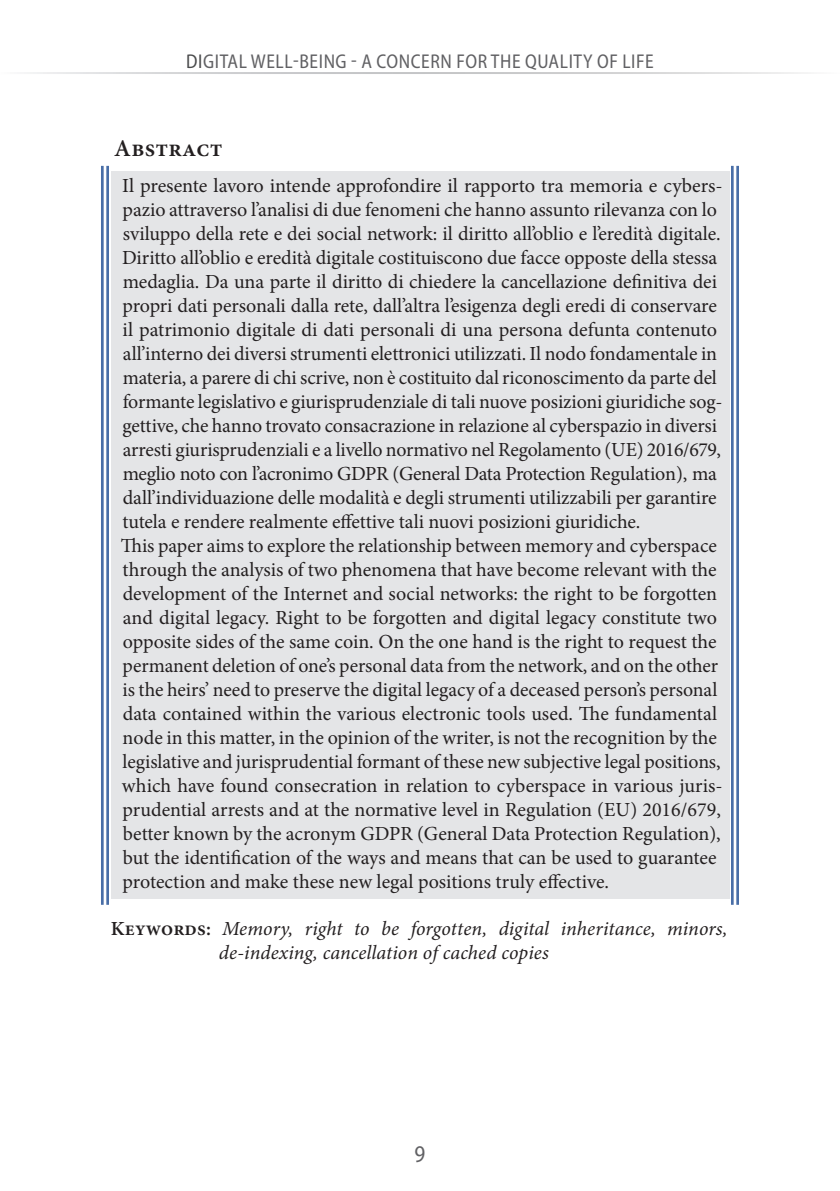
<style>
.page{position:relative;width:840px;height:1191px;background:#fff}
.page>*{position:absolute;margin:0;border:0;box-sizing:border-box;transform-origin:0 0}
.Tytuł_-_ABSTRACT{font:600 24px "Minion Pro";letter-spacing:.01em;color:#231f20}
.t1{font:semi-condensed 24px "Myriad Pro";color:#616164;scale:.95 1}
.Abstarct_ang{font:20px/24px "Minion Pro";letter-spacing:-.005em;color:#231f20}
.Keywords{font:italic 20px/24px "Minion Pro";color:#231f20}
.t2{font:semi-condensed 20px "Myriad Pro";letter-spacing:.03em;color:#616164;scale:.95 1}
.s1{color:#4b4c4d}
.s2{font-weight:600;font-style:normal}
</style>
<div class="page">
<div style="left:111px;top:171px;width:618px;height:728px;background:#e4e5e7"></div>
<hr style="left:101px;top:166px;width:3px;height:738px;background:#496ea7">
<hr style="left:106px;top:166px;width:3px;height:738px;background:#496ea7">
<hr style="left:736px;top:166px;width:2px;height:738px;background:#496ea7">
<hr style="left:730px;top:166px;width:3px;height:738px;background:#496ea7">
<p class="t2" style="left:186px;top:49px;width:493px"><span class="s1">DI</span>GITAL WELL-BEING - A CONCERN FOR THE QUALITY OF LIFE</p>
<p class="Tytuł_-_ABSTRACT" style="left:114px;top:132px;width:110px">Abstract</p>
<p class="Abstarct_ang" style="left:122px;top:173px;width:602px">Il presente lavoro intende approfondire il rapporto tra memoria e cybers&shy;pazio attraverso l’analisi di due fenomeni che hanno assunto rilevanza con lo sviluppo della rete e dei social network: il diritto all’oblio e l’eredità digitale.<br>Diritto all’oblio e eredità digitale costituiscono due facce opposte della stessa medaglia. Da una parte il diritto di chiedere la cancellazione definitiva dei propri dati personali dalla rete, dall’altra l’esigenza degli eredi di conservare il patrimonio digitale di dati personali di una persona defunta contenuto all’interno dei diversi strumenti elettronici utilizzati. Il nodo fondamentale in materia, a parere di chi scrive, non è costituito dal riconoscimento da parte del formante legislativo e giurisprudenziale di tali nuove posizioni giuridiche sog&shy;gettive, che hanno trovato consacrazione in relazione al cyberspazio in diversi arresti giurisprudenziali e a livello normativo nel Regolamento (UE) 2016/679, meglio noto con l’acronimo GDPR (General Data Protection Regulation), ma dall’individuazione delle modalità e degli strumenti utilizzabili per garantire tutela e rendere realmente effettive tali nuovi posizioni giuridiche.</p>
<p class="Abstarct_ang" style="left:121px;top:533px;width:603px">This paper aims to explore the relationship between memory and cyberspace through the analysis of two phenomena that have become relevant with the development of the Internet and social networks: the right to be forgotten and digital legacy. Right to be forgotten and digital legacy constitute two opposite sides of the same coin. On the one hand is the right to request the permanent deletion of one’s personal data from the network, and on the other is the heirs’ need to preserve the digital legacy of a deceased person’s personal data contained within the various electronic tools used. The fundamental node in this matter, in the opinion of the writer, is not the recognition by the legislative and jurisprudential formant of these new subjective legal positions, which have found consecration in relation to cyberspace in various juris&shy;prudential arrests and at the normative level in Regulation (EU) 2016/679, better known by the acronym GDPR (General Data Protection Regulation), but the identification of the ways and means that can be used to guarantee protection and make these new legal positions truly effective.</p>
<p class="Keywords" style="left:219px;top:916px;width:510px;text-indent:-108px"><span class="s2">Keywords:</span> Memory, right to be forgotten, digital inheritance, minors, de-indexing, cancellation of cached copies</p>
<p class="t1" style="left:414px;top:1139px;width:13px">9</p>
</div>
